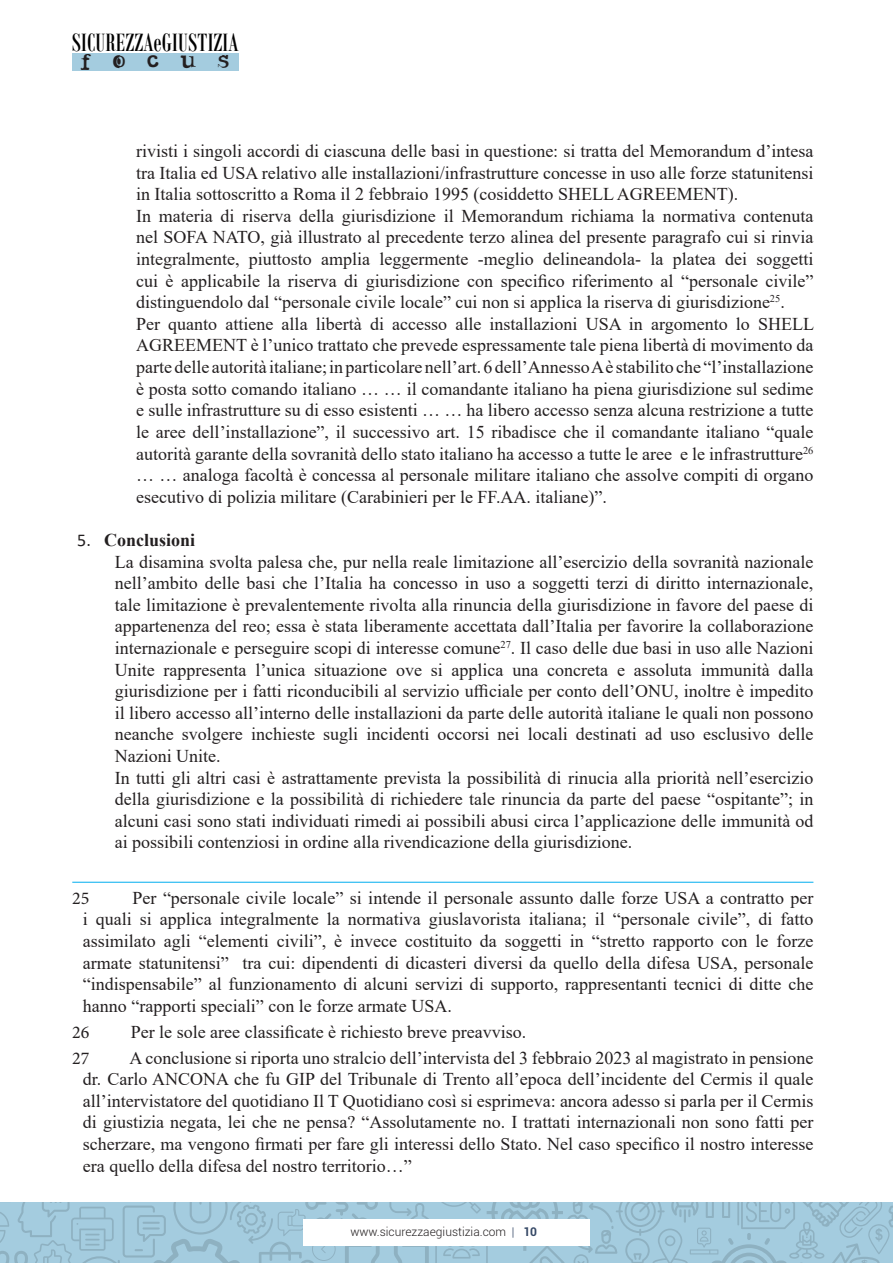
<style>
.page{position:relative;width:893px;height:1263px;background:#fff}
.page>*{position:absolute;margin:0;border:0;box-sizing:border-box;transform-origin:0 0}
.t1{font:27px "Bodoni MT Condensed";letter-spacing:.01em;color:#000}
.t2{font:18px/21.6px "Times New Roman";color:#231f20;text-align:justify}
.t3{font:700 18px "Times New Roman";color:#231f20}
.t4{font:18px "Minion Pro";color:#231f20}
.t5{font:18px "Noir Filled";letter-spacing:1.13em;color:#231f20}
.t6{font:300 12px "Roboto";color:#231f20}
.s1{font-family:"Calibri";font-weight:400}
.s2{color:#364966}
.s3{font-weight:700;color:#364966}
</style>
<div class="page">
<svg style="left:0;top:1202px;width:893px;height:61px;fill:#a4ccdf"></svg>
<div style="left:303px;top:1219px;width:287px;height:26px;background:#fff"></div>
<div style="left:72px;top:53px;width:167px;height:18px;background:#a4ccdf"></div>
<hr style="left:72px;top:882px;width:741px;height:1px;background:#00aeef">
<h1 class="t1" style="left:72px;top:26px;width:168px">SICUREZZAeGIUSTIZIA</h1>
<p class="t5" style="left:80px;top:48px;width:151px">FOCUS</p>
<p class="t2" style="left:136px;top:140px;width:679px">rivisti i singoli accordi di ciascuna delle basi in questione: si tratta del Memorandum d’intesa tra Italia ed USA relativo alle installazioni/infrastrutture concesse in uso alle forze statunitensi in Italia sottoscritto a Roma il 2 febbraio 1995 (cosiddetto SHELL AGREEMENT).</p>
<p class="t2" style="left:136px;top:204px;width:679px">In materia di riserva della giurisdizione il Memorandum richiama la normativa contenuta nel SOFA NATO, già illustrato al precedente terzo alinea del presente paragrafo cui si rinvia integralmente, piuttosto amplia leggermente -meglio delineandola- la platea dei soggetti cui è applicabile la riserva di giurisdizione con specifico riferimento al “personale civile” distinguendolo dal “personale civile locale” cui non si applica la riserva di giurisdizione<sup>25</sup>.</p>
<p class="t2" style="left:136px;top:312px;width:679px">Per quanto attiene alla libertà di accesso alle installazioni USA in argomento lo SHELL AGREEMENT è l’unico trattato che prevede espressamente tale piena libertà di movimento da parte delle autorità italiane;in particolare nell’art. 6 dell’AnnessoAè stabilito che “l’installazione è posta sotto comando italiano … … il comandante italiano ha piena giurisdizione sul sedime e sulle infrastrutture su di esso esistenti … … ha libero accesso senza alcuna restrizione a tutte le aree dell’installazione”, il successivo art. 15 ribadisce che il comandante italiano “quale autorità garante della sovranità dello stato italiano ha accesso a tutte le aree e le infrastrutture<sup>26 </sup>… … analoga facoltà è concessa al personale militare italiano che assolve compiti di organo esecutivo di polizia militare (Carabinieri per le FF.AA. italiane)”.</p>
<p class="t3" style="left:77px;top:527px;width:120px"><span class="s1">5.</span> Conclusioni</p>
<p class="t2" style="left:115px;top:550px;width:700px">La disamina svolta palesa che, pur nella reale limitazione all’esercizio della sovranità nazionale nell’ambito delle basi che l’Italia ha concesso in uso a soggetti terzi di diritto internazionale, tale limitazione è prevalentemente rivolta alla rinuncia della giurisdizione in favore del paese di appartenenza del reo; essa è stata liberamente accettata dall’Italia per favorire la collaborazione internazionale e perseguire scopi di interesse comune<sup>27</sup>. Il caso delle due basi in uso alle Nazioni Unite rappresenta l’unica situazione ove si applica una concreta e assoluta immunità dalla giurisdizione per i fatti riconducibili al servizio ufficiale per conto dell’ONU, inoltre è impedito il libero accesso all’interno delle installazioni da parte delle autorità italiane le quali non possono neanche svolgere inchieste sugli incidenti occorsi nei locali destinati ad uso esclusivo delle Nazioni Unite.</p>
<p class="t2" style="left:115px;top:766px;width:700px">In tutti gli altri casi è astrattamente prevista la possibilità di rinucia alla priorità nell’esercizio della giurisdizione e la possibilità di richiedere tale rinuncia da parte del paese “ospitante”; in alcuni casi sono stati individuati rimedi ai possibili abusi circa l’applicazione delle immunità od ai possibili contenziosi in ordine alla rivendicazione della giurisdizione.</p>
<p class="t2" style="left:83px;top:886px;width:732px;text-indent:50px">Per “personale civile locale” si intende il personale assunto dalle forze USA a contratto per i quali si applica integralmente la normativa giuslavorista italiana; il “personale civile”, di fatto assimilato agli “elementi civili”, è invece costituito da soggetti in “stretto rapporto con le forze armate statunitensi” tra cui: dipendenti di dicasteri diversi da quello della difesa USA, personale “indispensabile” al funzionamento di alcuni servizi di supporto, rappresentanti tecnici di ditte che hanno “rapporti speciali” con le forze armate USA.</p>
<p class="t4" style="left:72px;top:1021px;width:19px">26</p>
<p class="t2" style="left:131px;top:1020px;width:397px">Per le sole aree classificate è richiesto breve preavviso.</p>
<p class="t4" style="left:72px;top:1047px;width:19px">27</p>
<p class="t4" style="left:72px;top:887px;width:19px">25</p>
<p class="t2" style="left:83px;top:1046px;width:732px;text-indent:47px">A conclusione si riporta uno stralcio dell’intervista del 3 febbraio 2023 al magistrato in pensione dr. Carlo ANCONA che fu GIP del Tribunale di Trento all’epoca dell’incidente del Cermis il quale all’intervistatore del quotidiano Il T Quotidiano così si esprimeva: ancora adesso si parla per il Cermis di giustizia negata, lei che ne pensa? “Assolutamente no. I trattati internazionali non sono fatti per scherzare, ma vengono firmati per fare gli interessi dello Stato. Nel caso specifico il nostro interesse era quello della difesa del nostro territorio…”</p>
<p class="t6" style="left:350px;top:1223px;width:188px">www.sicurezzaegiustizia.com <span class="s2">|</span> <span class="s3">10</span></p>
</div>
